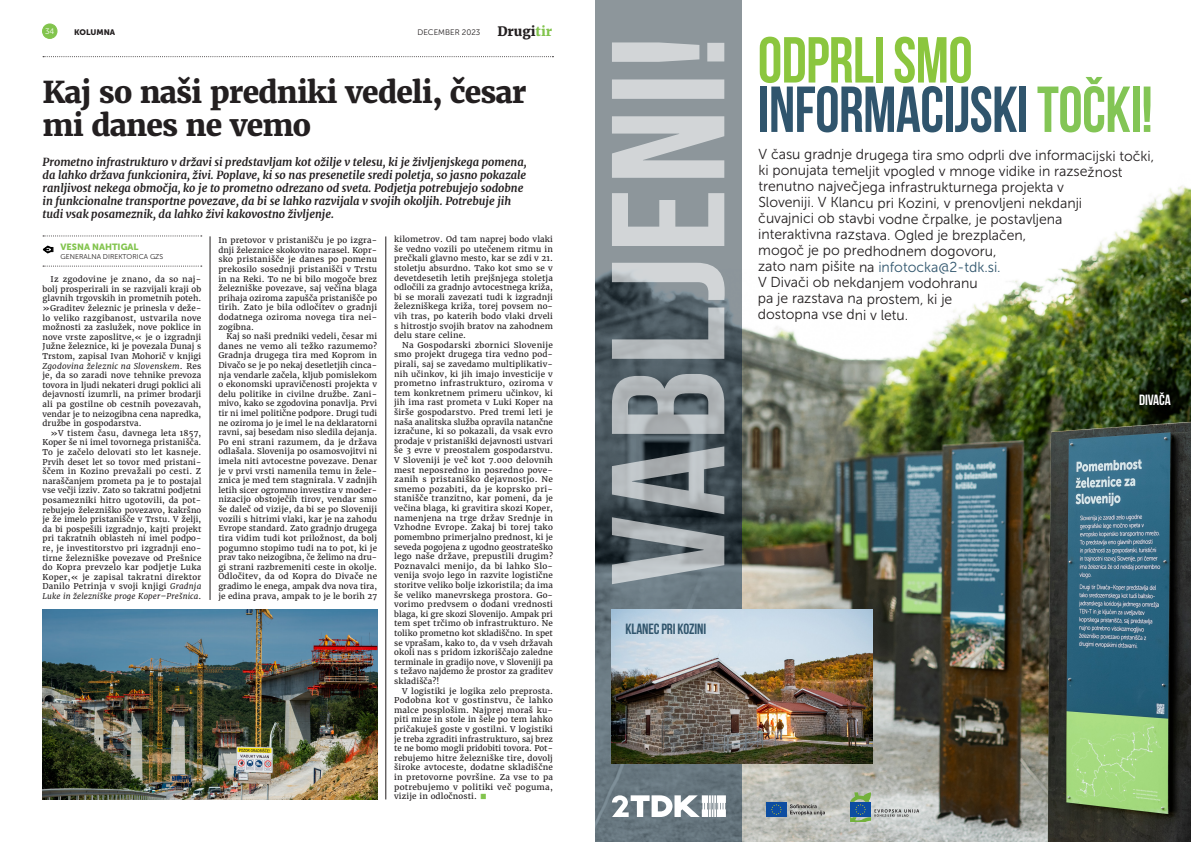
<style>
.page{position:relative;width:1191px;height:842px;background:#fff}
.page>*{position:absolute;margin:0;border:0;box-sizing:border-box;transform-origin:0 0}
.t1{font:64.8px/49.4px "Bebas Neue";letter-spacing:-.01em;color:#30556d;scale:.95 1}
.NASLOV_članka{font:800 30px/33px "Merriweather";letter-spacing:-.03em;color:#231f20}
.t2{font:20px "Bebas Neue";letter-spacing:-.01em;color:#30556d}
.Paragraph_Style15{font:18px "Minion Pro";color:#82c44d}
.t3{font:14.8px "Bebas Neue";letter-spacing:-.01em;color:#30556d}
.t4{font:14.8px "Bebas Neue";letter-spacing:-.01em;color:#fff}
.t5{font:14.4px/15.9px "Museo Sans 300";letter-spacing:-.005em;color:#231f20}
.t6{font:800 13px "Merriweather";color:#231f20}
.NASLOV_članka-2{font:italic 700 11px/13px "Merriweather";color:#231f20}
.t7{font:9px "Museo Sans 900";color:#82c44d}
.Paragraph_Style15-2{font:8px/9.6px "Merriweather";letter-spacing:.015em;color:#231f20;text-align:justify}
.Paragraph_Style15-3{font:8px/9.6px "Merriweather";letter-spacing:.015em;color:#231f20;text-align:justify;scale:1.04 1}
.t8{font:8px "Museo Sans 300";color:#231f20}
.NASLOV_članka-3{font:8px "Museo Sans 900";color:#231f20}
.t9{font:8px "Museo Sans 300";color:#fff}
.t10{font:7px "Museo Sans 300";color:#231f20}
.s1{color:#82c44d}
.s2{font-style:italic}
.s3{color:#8bc63e}
.s4{color:#83c555}
.s5{color:#30556d}
</style>
<div class="page">
<svg style="left:43px;top:24px;width:14px;height:14px"></svg>
<svg style="left:43px;top:56px;width:510px;height:1px"></svg>
<hr style="left:385px;top:236px;width:1px;height:563px;background:#231f20">
<hr style="left:210px;top:236px;width:1px;height:364px;background:#231f20">
<svg style="left:43px;top:235px;width:159px;height:1px"></svg>
<svg style="left:43px;top:266px;width:159px;height:1px"></svg>
<svg style="left:43px;top:246px;width:11px;height:7px"></svg>
<img style="left:742px;top:185px;width:449px;height:657px">
<svg style="left:595px;top:0;width:147px;height:842px;background:#6b787f"></svg>
<svg style="left:612px;top:42px;width:112px;height:542px;background:#949ba0"></svg>
<svg style="left:612px;top:795px;width:114px;height:22px"></svg>
<img style="left:612px;top:610px;width:260px;height:154px">
<img style="left:43px;top:610px;width:334px;height:189px">
<svg style="left:850px;top:792px;width:69px;height:30px;background:#a3b5b4"></svg>
<div style="left:766px;top:802px;width:21px;height:15px;background:#0d4da1"></div>
<svg style="left:771px;top:804px;width:10px;height:11px"></svg>
<svg style="left:790px;top:804px;width:35px;height:11px"></svg>
<p class="t9" style="left:45px;top:27px;width:11px">34</p>
<p class="NASLOV_članka-3" style="left:74px;top:28px;width:43px">KOLUMNA</p>
<p class="t8" style="left:417px;top:28px;width:64px">DECEMBER 2023</p>
<h3 class="t6" style="left:497px;top:23px;width:56px">Drugi<span class="s1">tir</span></h3>
<p class="NASLOV_članka" style="left:43px;top:76px;width:485px">Kaj so naši predniki vedeli, česar mi danes ne vemo</p>
<p class="NASLOV_članka-2" style="left:43px;top:156px;width:485px">Prometno infrastrukturo v državi si predstavljam kot ožilje v telesu, ki je življenjskega pomena, da lahko država funkcionira, živi. Poplave, ki so nas presenetile sredi poletja, so jasno pokazale ranljivost nekega območja, ko je to prometno odrezano od sveta. Podjetja potrebujejo sodobne in funkcionalne transportne povezave, da bi se lahko razvijala v svojih okoljih. Potrebuje jih tudi vsak posameznik, da lahko živi kakovostno življenje.</p>
<p class="t7" style="left:61px;top:242px;width:80px">VESNA NAHTIGAL</p>
<p class="t10" style="left:61px;top:253px;width:104px">GENERALNA DIREKTORICA GZS</p>
<p class="Paragraph_Style15-2" style="left:43px;top:274px;width:160px;text-indent:8px">Iz zgodovine je znano, da so naj&shy;bolj prosperirali in se razvijali kraji ob glavnih trgovskih in prometnih poteh. »Graditev železnic je prinesla v deže&shy;lo veliko razgibanost, ustvarila nove možnosti za zaslužek, nove poklice in nove vrste zaposlitve,« je o izgradnji Južne železnice, ki je povezala Dunaj s Trstom, zapisal Ivan Mohorič v knjigi <span class="s2">Zgodovina železnic na Slovenskem</span>. Res je, da so zaradi nove tehnike prevoza tovora in ljudi nekateri drugi poklici ali dejavnosti izumrli, na primer brodarji ali pa gostilne ob cestnih povezavah, vendar je to neizogibna cena napredka, družbe in gospodarstva.</p>
<p class="Paragraph_Style15-2" style="left:43px;top:428px;width:160px;text-indent:8px">»V tistem času, davnega leta 1857, Koper še ni imel tovornega pristanišča.<br>To je začelo delovati sto let kasneje.<br>Prvih deset let so tovor med pristani&shy;ščem in Kozino prevažali po cesti. Z naraščanjem prometa pa je to postajal vse večji izziv. Zato so takratni podjetni posamezniki hitro ugotovili, da pot&shy;rebujejo železniško povezavo, kakršno je že imelo pristanišče v Trstu. V želji, da bi pospešili izgradnjo, kajti projekt pri takratnih oblasteh ni imel podpo&shy;re, je investitorstvo pri izgradnji eno&shy;tirne železniške povezave od Prešnice do Kopra prevzelo kar podjetje Luka Koper,« je zapisal takratni direktor Danilo Petrinja v svoji knjigi <span class="s2">Gradnja Luke in železniške proge Koper–Prešnica</span>.</p>
<p class="Paragraph_Style15-2" style="left:218px;top:236px;width:160px">In pretovor v pristanišču je po izgra&shy;dnji železnice skokovito narasel. Kopr&shy;sko pristanišče je danes po pomenu prekosilo sosednji pristanišči v Trstu in na Reki. To ne bi bilo mogoče brez železniške povezave, saj večina blaga prihaja oziroma zapušča pristanišče po tirih. Zato je bila odločitev o gradnji dodatnega oziroma novega tira nei&shy;zogibna.</p>
<p class="Paragraph_Style15-2" style="left:218px;top:332px;width:160px;text-indent:8px">Kaj so naši predniki vedeli, česar mi danes ne vemo ali težko razumemo?<br>Gradnja drugega tira med Koprom in Divačo se je po nekaj desetletjih cinca&shy;nja vendarle začela, kljub pomislekom o ekonomski upravičenosti projekta v delu politike in civilne družbe. Zani&shy;mivo, kako se zgodovina ponavlja. Prvi tir ni imel politične podpore. Drugi tudi ne oziroma jo je imel le na deklaratorni ravni, saj besedam niso sledila dejanja.<br>Po eni strani razumem, da je država odlašala. Slovenija po osamosvojitvi ni imela niti avtocestne povezave. Denar je v prvi vrsti namenila temu in žele&shy;znica je med tem stagnirala. V zadnjih letih sicer ogromno investira v moder&shy;nizacijo obstoječih tirov, vendar smo še daleč od vizije, da bi se po Sloveniji vozili s hitrimi vlaki, kar je na zahodu Evrope standard. Zato gradnjo drugega tira vidim tudi kot priložnost, da bolj pogumno stopimo tudi na to pot, ki je prav tako neizogibna, če želimo na dru&shy;gi strani razbremeniti ceste in okolje.<br>Odločitev, da od Kopra do Divače ne gradimo le enega, ampak dva nova tira, je edina prava, ampak to je le borih 27</p>
<p class="Paragraph_Style15-2" style="left:394px;top:235px;width:160px">kilometrov. Od tam naprej bodo vlaki še vedno vozili po utečenem ritmu in prečkali glavno mesto, kar se zdi v 21. stoletju absurdno. Tako kot smo se v devetdesetih letih prejšnjega stoletja odločili za gradnjo avtocestnega križa, bi se morali zavezati tudi k izgradnji železniškega križa, torej povsem no&shy;vih tras, po katerih bodo vlaki drveli s hitrostjo svojih bratov na zahodnem delu stare celine.</p>
<p class="Paragraph_Style15-3" style="left:394px;top:340px;width:154px;text-indent:8px">Na Gospodarski zbornici Slovenije smo projekt drugega tira vedno pod&shy;pirali, saj se zavedamo multiplikativ&shy;nih učinkov, ki jih imajo investicije v prometno infrastrukturo, oziroma v tem konkretnem primeru učinkov, ki jih ima rast prometa v Luki Koper na širše gospodarstvo. Pred tremi leti je naša analitska služba opravila natančne izračune, ki so pokazali, da vsak evro prodaje v pristaniški dejavnosti ustvari še 3 evre v preostalem gospodarstvu.<br>V Sloveniji je več kot 7.000 delovnih mest neposredno in posredno pove&shy;zanih s pristaniško dejavnostjo. Ne smemo pozabiti, da je koprsko pri&shy;stanišče tranzitno, kar pomeni, da je večina blaga, ki gravitira skozi Koper, namenjena na trge držav Srednje in Vzhodne Evrope. Zakaj bi torej tako pomembno primerjalno prednost, ki je seveda pogojena z ugodno geostrateško lego naše države, prepustili drugim?<br>Poznavalci menijo, da bi lahko Slo&shy;venija svojo lego in razvite logistične storitve veliko bolje izkoristila; da ima še veliko manevrskega prostora. Go&shy;vorimo predvsem o dodani vrednosti blaga, ki gre skozi Slovenijo. Ampak pri tem spet trčimo ob infrastrukturo. Ne toliko prometno kot skladiščno. In spet se vprašam, kako to, da v vseh državah okoli nas s pridom izkoriščajo zaledne terminale in gradijo nove, v Sloveniji pa s težavo najdemo že prostor za graditev skladišča?!</p>
<p class="Paragraph_Style15-2" style="left:394px;top:686px;width:160px;text-indent:8px">V logistiki je logika zelo preprosta.<br>Podobna kot v gostinstvu, če lahko malce posplošim. Najprej moraš ku&shy;piti mize in stole in šele po tem lahko pričakuješ goste v gostilni. V logistiki je treba zgraditi infrastrukturo, saj brez te ne bomo mogli pridobiti tovora. Pot&shy;rebujemo hitre železniške tire, dovolj široke avtoceste, dodatne skladiščne in pretovorne površine. Za vse to pa potrebujemo v politiki več poguma, vizije in odločnosti.</p>
<p class="Paragraph_Style15" style="left:480px;top:783px;width:9px">■</p>
<p class="t1" style="left:758px;top:35px;width:417px"><span class="s3">ODPRLI SMO<br></span>INFORMACIJSKI <span class="s4">TOČKI!</span></p>
<p class="t5" style="left:758px;top:147px;width:398px">V času gradnje drugega tira smo odprli dve informacijski točki, ki ponujata temeljit vpogled v mnoge vidike in razsežnost trenutno največjega infrastrukturnega projekta v<br>Sloveniji. V Klancu pri Kozini, v prenovljeni nekdanji<br>čuvajnici ob stavbi vodne črpalke, je postavljena<br>interaktivna razstava. Ogled je brezplačen,<br>mogoč je po predhodnem dogovoru,<br>zato nam pišite na <span class="s5">infotocka@2-tdk.si.<br></span>V Divači ob nekdanjem vodohranu<br>pa je razstava na prostem, ki je<br>dostopna vse dni v letu.</p>
<p class="t4" style="left:1139px;top:391px;width:33px">DIVAČA</p>
<p class="t3" style="left:625px;top:620px;width:82px">KLANEC PRI KOZINI</p>
<p class="t2" style="left:620px;top:623px;width:110px">KLANEC PRI KOZINI</p>
</div>
